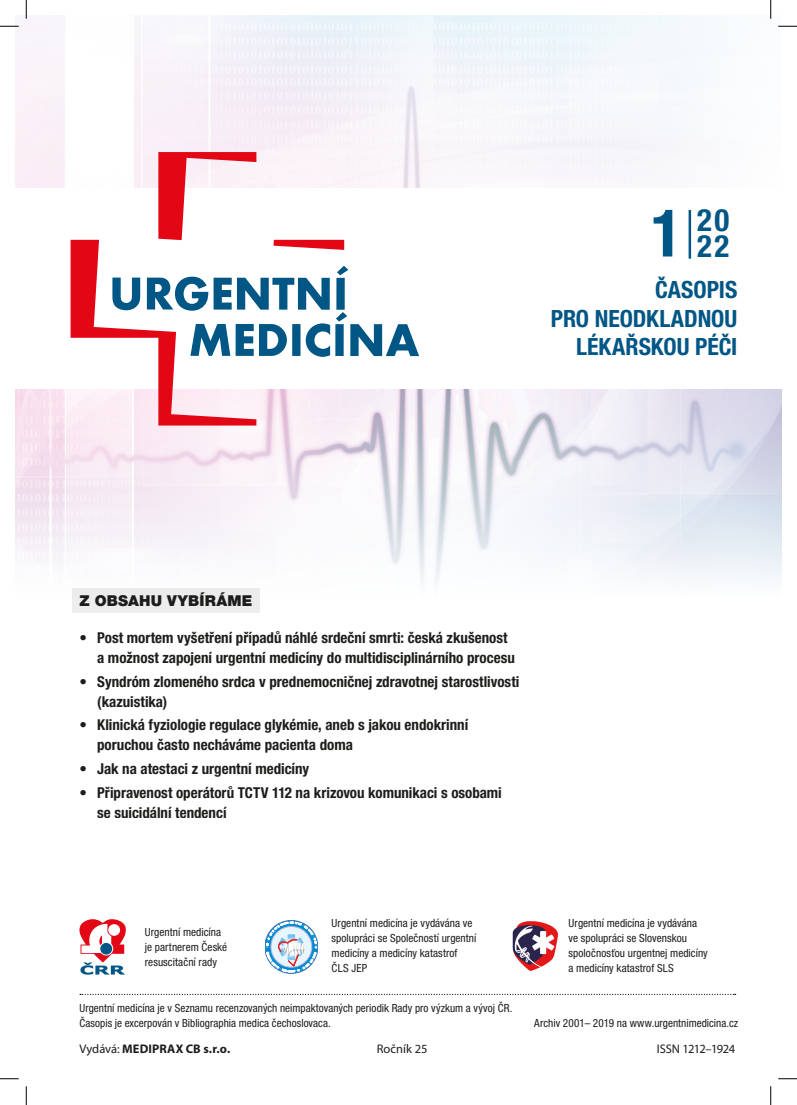
<style>
.page{position:relative;width:797px;height:1105px;background:#fff}
.page>*{position:absolute;margin:0;border:0;box-sizing:border-box;transform-origin:0 0}
.t1{font:700 condensed 30.88px/25.6px "Helvetica Neue LT Pro";color:#005685;text-align:right}
.t2{font:700 condensed 23.75px/28.5px "Helvetica Neue LT Pro";letter-spacing:-.005em;color:#005685;text-align:right}
.t3{font:700 condensed 15px/20px "Helvetica Neue LT Pro";color:#1d1d1b}
.t4{font:900 15px "Helvetica Neue LT Pro";letter-spacing:.015em;color:#1d1d1b}
.t5{font:700 12.5px "Myriad Pro";letter-spacing:.01em;color:#1d1d1b}
.t6{font:12.5px "Myriad Pro";letter-spacing:-.03em;color:#1d1d1b}
.t7{font:12.5px "Myriad Pro";letter-spacing:-.01em;color:#1d1d1b}
.t8{font:condensed 11.25px/15px "Helvetica Neue LT Pro";letter-spacing:.005em;color:#1d1d1b}
.s1{font-size:65.75px}
.s2{font-weight:400}
</style>
<div class="page">
<img style="left:16px;top:16px;width:756px;height:171px">
<img style="left:16px;top:389px;width:765px;height:210px">
<svg style="left:71px;top:152px;width:348px;height:273px"></svg>
<svg style="left:80px;top:994px;width:655px;height:1px"></svg>
<svg style="left:79px;top:919px;width:480px;height:56px"></svg>
<hr style="left:688px;top:210px;width:3px;height:49px;background:#005685">
<div style="left:72px;top:588px;width:187px;height:25px;background:#ededed"></div>
<svg style="left:0;top:25px;width:19px;height:2px"></svg>
<svg style="left:778px;top:25px;width:19px;height:2px"></svg>
<svg style="left:0;top:1078px;width:19px;height:1px"></svg>
<svg style="left:778px;top:1078px;width:19px;height:1px"></svg>
<svg style="left:25px;top:0;width:2px;height:19px"></svg>
<svg style="left:25px;top:1086px;width:2px;height:19px"></svg>
<svg style="left:770px;top:0;width:1px;height:19px"></svg>
<svg style="left:770px;top:1086px;width:1px;height:19px"></svg>
<h1 class="t1" style="left:651px;top:207px;width:80px"><span class="s1">1</span> 20<br>22</h1>
<h2 class="t2" style="left:550px;top:275px;width:188px">ČASOPIS<br>PRO NEODKLADNOU<br>LÉKAŘSKOU PÉČI</h2>
<h3 class="t4" style="left:79px;top:591px;width:174px">Z OBSAHU VYBÍRÁME</h3>
<h3 class="t3" style="left:97px;top:628px;width:419px;text-indent:-18px">• Post mortem vyšetření případů náhlé srdeční smrti: česká zkušenost a možnost zapojení urgentní medicíny do multidisciplinárního procesu</h3>
<h3 class="t3" style="left:97px;top:671px;width:424px;text-indent:-18px">• Syndróm zlomeného srdca v prednemocničnej zdravotnej starostlivosti (kazuistika)</h3>
<h3 class="t3" style="left:97px;top:715px;width:372px;text-indent:-18px">• Klinická fyziologie regulace glykémie, aneb s jakou endokrinní poruchou často necháváme pacienta doma</h3>
<h3 class="t3" style="left:79px;top:758px;width:231px">• Jak na atestaci z urgentní medicíny</h3>
<h3 class="t3" style="left:97px;top:782px;width:406px;text-indent:-18px">• Připravenost operátorů TCTV 112 na krizovou komunikaci s osobami se suicidální tendencí</h3>
<p class="t8" style="left:145px;top:924px;width:84px">Urgentní medicína je partnerem České resuscitační rady</p>
<p class="t8" style="left:331px;top:916px;width:146px">Urgentní medicína je vydávána ve spolupráci se Společností urgentní medicíny a medicíny katastrof<br>ČLS JEP</p>
<p class="t8" style="left:568px;top:916px;width:141px">Urgentní medicína je vydávána ve spolupráci se Slovenskou spoločnosťou urgentnej medicíny a medicíny katastrof SLS</p>
<p class="t8" style="left:79px;top:1000px;width:434px">Urgentní medicína je v Seznamu recenzovaných neimpaktovaných periodik Rady pro výzkum a vývoj ČR.<br>Časopis je excerpován v Bibliographia medica čechoslovaca.</p>
<p class="t5" style="left:79px;top:1041px;width:152px"><span class="s2">Vydává:</span> MEDIPRAX CB s.r.o.</p>
<p class="t7" style="left:377px;top:1042px;width:52px">Ročník 25</p>
<p class="t6" style="left:656px;top:1042px;width:80px">ISSN 1212–1924</p>
<p class="t8" style="left:534px;top:1015px;width:205px">Archiv 2001– 2019 na www.urgentnimedicina.cz</p>
</div>
